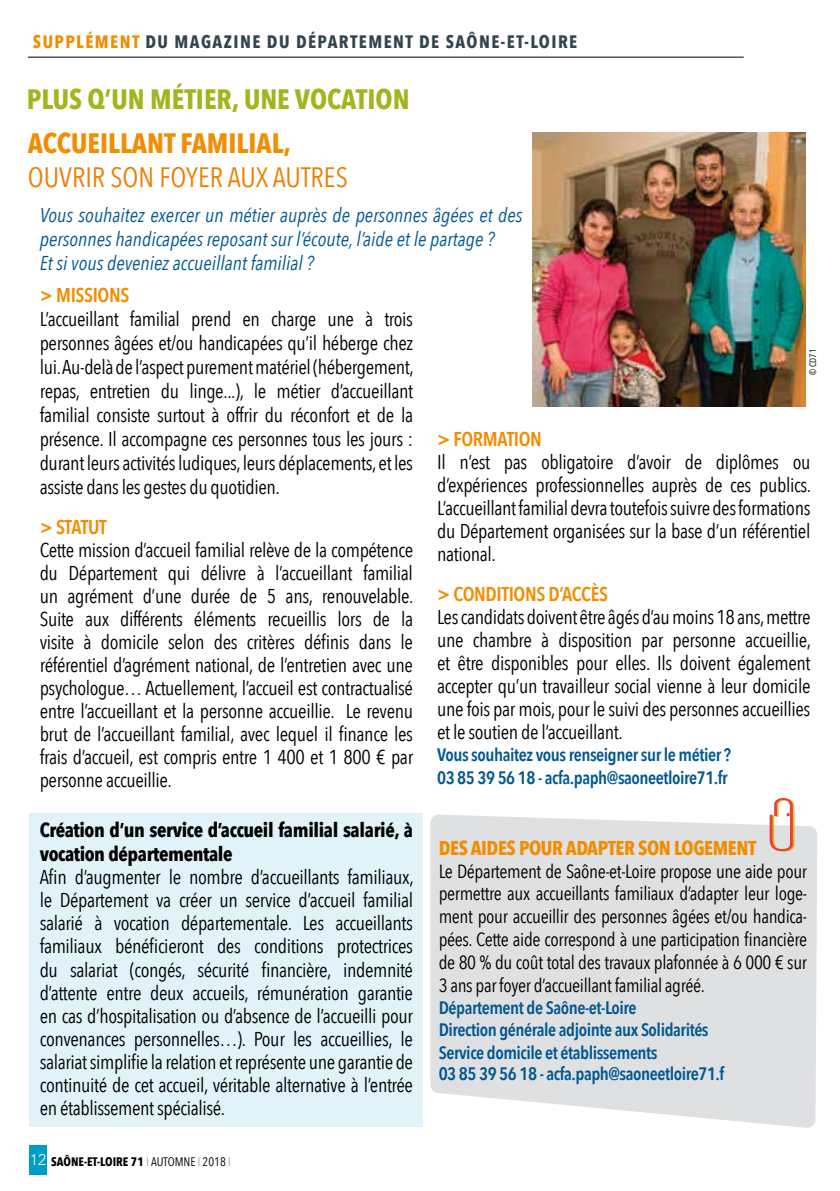
<style>
.page{position:relative;width:840px;height:1191px;background:#fff}
.page>*{position:absolute;margin:0;border:0;box-sizing:border-box;transform-origin:0 0}
.t1{font:700 28px "Avenir Next Condensed";color:#a2b51d}
.t2{font:28px "Avenir Next Condensed";color:#ed7d00}
.t3{font:700 28px "Avenir Next Condensed";color:#f28c00}
.t4{font:20px/23px "Avenir Next Condensed";letter-spacing:-.02em;color:#000;text-align:justify}
.t5{font:italic 20px/24px "Avenir Next Condensed";color:#005791}
.t6{font:700 20px/24px "Avenir Next Condensed";letter-spacing:-.02em;color:#000}
.t7{font:600 20px "Avenir Next Condensed";letter-spacing:-.02em;color:#f28c00}
.t8{font:700 20px "Avenir Next Condensed";letter-spacing:-.02em;color:#f28c00}
.t9{font:19px/22.8px "Avenir Next Condensed";letter-spacing:-.02em;color:#000;text-align:justify}
.t10{font:600 18px/22px "Avenir Next Condensed";letter-spacing:-.025em;color:#005791}
.t11{font:700 18px "Avenir Next Condensed";letter-spacing:.08em;color:#32454d}
.t12{font:700 12.4px "Avenir Next Condensed";color:#000}
.t13{font:9.4px "Avenir Next Condensed";color:#000}
.s1{color:#f28c00}
.s2{font-family:"Avenir";font-weight:300;font-size:15.4px;color:#fff}
.s3{font-weight:200}
.s4{font-weight:400}
</style>
<div class="page">
<hr style="left:28px;top:57px;width:715px;height:1px;background:#000">
<div style="left:29px;top:1144px;width:18px;height:30px;background:#009dcb"></div>
<svg style="left:422px;top:806px;width:395px;height:322px;background:#e2e3e4"></svg>
<svg style="left:769px;top:798px;width:25px;height:53px"></svg>
<img style="left:532px;top:132px;width:273px;height:275px">
<div style="left:30px;top:813px;width:392px;height:313px;background:#e1f3f8"></div>
<p class="t11" style="left:33px;top:31px;width:545px"><span class="s1">SUPPLÉMENT</span> DU MAGAZINE DU DÉPARTEMENT DE SAÔNE-ET-LOIRE</p>
<h1 class="t1" style="left:27px;top:82px;width:384px">PLUS Q’UN MÉTIER, UNE VOCATION</h1>
<h1 class="t3" style="left:28px;top:126px;width:264px">ACCUEILLANT FAMILIAL,</h1>
<h1 class="t2" style="left:28px;top:153px;width:321px">OUVRIR SON FOYER AUX AUTRES</h1>
<p class="t5" style="left:40px;top:203px;width:484px">Vous souhaitez exercer un métier auprès de personnes âgées et des personnes handicapées reposant sur l’écoute, l’aide et le partage ?<br>Et si vous deveniez accueillant familial ?</p>
<p class="t7" style="left:40px;top:278px;width:91px">&gt; MISSIONS</p>
<p class="t4" style="left:40px;top:306px;width:375px;line-height:24px">L’accueillant familial prend en charge une à trois personnes âgées et/ou handicapées qu’il héberge chez lui. Au-delà de l’aspect purement matériel (hébergement, repas, entretien du linge...), le métier d’accueillant familial consiste surtout à offrir du réconfort et de la présence. Il accompagne ces personnes tous les jours : durant leurs activités ludiques, leurs déplacements, et les assiste dans les gestes du quotidien.</p>
<p class="t7" style="left:40px;top:510px;width:68px">&gt; STATUT</p>
<p class="t4" style="left:40px;top:538px;width:375px">Cette mission d’accueil familial relève de la compétence du Département qui délivre à l’accueillant familial un agrément d’une durée de 5 ans, renouvelable.<br>Suite aux différents éléments recueillis lors de la visite à domicile selon des critères définis dans le référentiel d’agrément national, de l’entretien avec une psychologue… Actuellement, l’accueil est contractualisé entre l’accueillant et la personne accueillie. Le revenu brut de l’accueillant familial, avec lequel il finance les frais d’accueil, est compris entre 1 400 et 1 800 € par personne accueillie.</p>
<p class="t6" style="left:40px;top:818px;width:374px">Création d’un service d’accueil familial salarié, à vocation départementale</p>
<p class="t4" style="left:40px;top:865px;width:375px">Afin d’augmenter le nombre d’accueillants familiaux, le Département va créer un service d’accueil familial salarié à vocation départementale. Les accueillants familiaux bénéficieront des conditions protectrices du salariat (congés, sécurité financière, indemnité d’attente entre deux accueils, rémunération garantie en cas d’hospitalisation ou d’absence de l’accueilli pour convenances personnelles…). Pour les accueillies, le salariat simplifie la relation et représente une garantie de continuité de cet accueil, véritable alternative à l’entrée en établissement spécialisé.</p>
<p class="t12" style="left:30px;top:1154px;width:202px"><span class="s2">12</span><sup>12</sup>SAÔNE-ET-LOIRE 71 <span class="s3">I</span> <span class="s4">AUTOMNE</span> <span class="s3">I</span> <span class="s4">2018</span> <span class="s3">I</span></p>
<p class="t13" style="left:804px;top:375px;width:27px;rotate:-90deg">© CD71</p>
<p class="t7" style="left:437px;top:422px;width:106px">&gt; FORMATION</p>
<p class="t4" style="left:437px;top:450px;width:375px">Il n’est pas obligatoire d’avoir de diplômes ou d’expériences professionnelles auprès de ces publics.<br>L’accueillant familial devra toutefois suivre des formations du Département organisées sur la base d’un référentiel national.</p>
<p class="t7" style="left:437px;top:577px;width:172px">&gt; CONDITIONS D’ACCÈS</p>
<p class="t4" style="left:437px;top:605px;width:375px">Les candidats doivent être âgés d’au moins 18 ans, mettre une chambre à disposition par personne accueillie, et être disponibles pour elles. Ils doivent également accepter qu’un travailleur social vienne à leur domicile une fois par mois, pour le suivi des personnes accueillies et le soutien de l’accueillant.</p>
<p class="t10" style="left:437px;top:742px;width:295px;line-height:23px">Vous souhaitez vous renseigner sur le métier ?<br>03 85 39 56 18 - acfa.paph@saoneetloire71.fr</p>
<p class="t8" style="left:438px;top:835px;width:319px">DES AIDES POUR ADAPTER SON LOGEMENT</p>
<p class="t9" style="left:438px;top:858px;width:370px">Le Département de Saône-et-Loire propose une aide pour permettre aux accueillants familiaux d’adapter leur loge&shy;ment pour accueillir des personnes âgées et/ou handica&shy;pées. Cette aide correspond à une participation financière de 80 % du coût total des travaux plafonnée à 6 000 € sur 3 ans par foyer d’accueillant familial agréé.</p>
<p class="t10" style="left:438px;top:996px;width:287px">Département de Saône-et-Loire<br>Direction générale adjointe aux Solidarités Service domicile et établissements<br>03 85 39 56 18 - acfa.paph@saoneetloire71.f</p>
</div>
